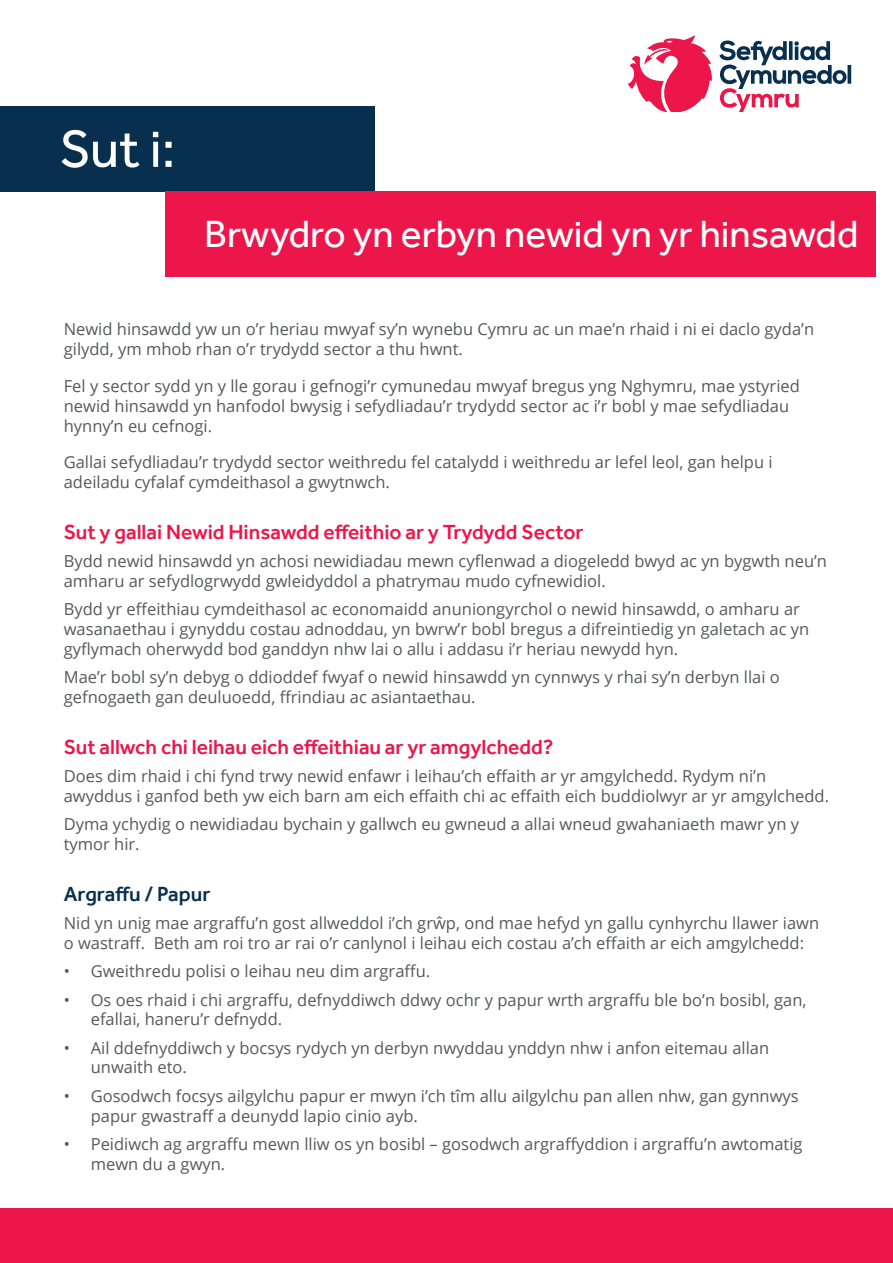
<style>
.page{position:relative;width:893px;height:1263px;background:#fff}
.page>*{position:absolute;margin:0;border:0;box-sizing:border-box;transform-origin:0 0}
.t1{font:54px "Effra";color:#fff}
.t2{font:39px "Effra";color:#fff}
.t3{font:500 21px "Effra";color:#ed164a}
.t4{font:500 21px "Effra";color:#092f4f}
.t5{font:16.5px/19.8px "Open Sans";color:#57585a}
</style>
<div class="page">
<div style="left:0;top:1209px;width:893px;height:54px;background:#ed164a"></div>
<div style="left:0;top:106px;width:374px;height:85px;background:#092f4f"></div>
<div style="left:166px;top:191px;width:710px;height:85px;background:#ed164a"></div>
<svg style="left:628px;top:35px;width:84px;height:77px"></svg>
<svg style="left:847px;top:65px;width:4px;height:19px"></svg>
<svg style="left:719px;top:41px;width:127px;height:71px"></svg>
<p class="t1" style="left:60px;top:117px;width:117px">Sut i:</p>
<p class="t2" style="left:204px;top:211px;width:656px">Brwydro yn erbyn newid yn yr hinsawdd</p>
<p class="t5" style="left:64px;top:319px;width:752px">Newid hinsawdd yw un o’r heriau mwyaf sy’n wynebu Cymru ac un mae’n rhaid i ni ei daclo gyda’n gilydd, ym mhob rhan o’r trydydd sector a thu hwnt.</p>
<p class="t5" style="left:64px;top:376px;width:738px">Fel y sector sydd yn y lle gorau i gefnogi’r cymunedau mwyaf bregus yng Nghymru, mae ystyried newid hinsawdd yn hanfodol bwysig i sefydliadau’r trydydd sector ac i’r bobl y mae sefydliadau hynny’n eu cefnogi.</p>
<p class="t5" style="left:64px;top:452px;width:710px">Gallai sefydliadau’r trydydd sector weithredu fel catalydd i weithredu ar lefel leol, gan helpu i adeiladu cyfalaf cymdeithasol a gwytnwch.</p>
<p class="t3" style="left:64px;top:519px;width:521px">Sut y gallai Newid Hinsawdd effeithio ar y Trydydd Sector</p>
<p class="t5" style="left:64px;top:551px;width:765px">Bydd newid hinsawdd yn achosi newidiadau mewn cyflenwad a diogeledd bwyd ac yn bygwth neu’n amharu ar sefydlogrwydd gwleidyddol a phatrymau mudo cyfnewidiol.</p>
<p class="t5" style="left:64px;top:599px;width:747px">Bydd yr effeithiau cymdeithasol ac economaidd anuniongyrchol o newid hinsawdd, o amharu ar wasanaethau i gynyddu costau adnoddau, yn bwrw’r bobl bregus a difreintiedig yn galetach ac yn gyflymach oherwydd bod ganddyn nhw lai o allu i addasu i’r heriau newydd hyn.</p>
<p class="t5" style="left:64px;top:667px;width:717px">Mae’r bobl sy’n debyg o ddioddef fwyaf o newid hinsawdd yn cynnwys y rhai sy’n derbyn llai o gefnogaeth gan deuluoedd, ffrindiau ac asiantaethau.</p>
<p class="t3" style="left:64px;top:734px;width:491px">Sut allwch chi leihau eich effeithiau ar yr amgylchedd?</p>
<p class="t5" style="left:64px;top:766px;width:767px">Does dim rhaid i chi fynd trwy newid enfawr i leihau’ch effaith ar yr amgylchedd. Rydym ni’n awyddus i ganfod beth yw eich barn am eich effaith chi ac effaith eich buddiolwyr ar yr amgylchedd.</p>
<p class="t5" style="left:64px;top:814px;width:737px">Dyma ychydig o newidiadau bychain y gallwch eu gwneud a allai wneud gwahaniaeth mawr yn y tymor hir.</p>
<p class="t4" style="left:64px;top:881px;width:148px">Argraffu / Papur</p>
<p class="t5" style="left:64px;top:913px;width:757px">Nid yn unig mae argraffu’n gost allweddol i’ch grŵp, ond mae hefyd yn gallu cynhyrchu llawer iawn o wastraff. Beth am roi tro ar rai o’r canlynol i leihau eich costau a’ch effaith ar eich amgylchedd:</p>
<p class="t5" style="left:64px;top:961px;width:368px">• Gweithredu polisi o leihau neu dim argraffu.</p>
<p class="t5" style="left:91px;top:989px;width:717px;text-indent:-27px">• Os oes rhaid i chi argraffu, defnyddiwch ddwy ochr y papur wrth argraffu ble bo’n bosibl, gan, efallai, haneru’r defnydd.</p>
<p class="t5" style="left:91px;top:1037px;width:680px;text-indent:-27px">• Ail ddefnyddiwch y bocsys rydych yn derbyn nwyddau ynddyn nhw i anfon eitemau allan unwaith eto.</p>
<p class="t5" style="left:91px;top:1085px;width:709px;text-indent:-27px">• Gosodwch focsys ailgylchu papur er mwyn i’ch tîm allu ailgylchu pan allen nhw, gan gynnwys papur gwastraff a deunydd lapio cinio ayb.</p>
<p class="t5" style="left:91px;top:1133px;width:713px;text-indent:-27px">• Peidiwch ag argraffu mewn lliw os yn bosibl – gosodwch argraffyddion i argraffu’n awtomatig mewn du a gwyn.</p>
</div>
